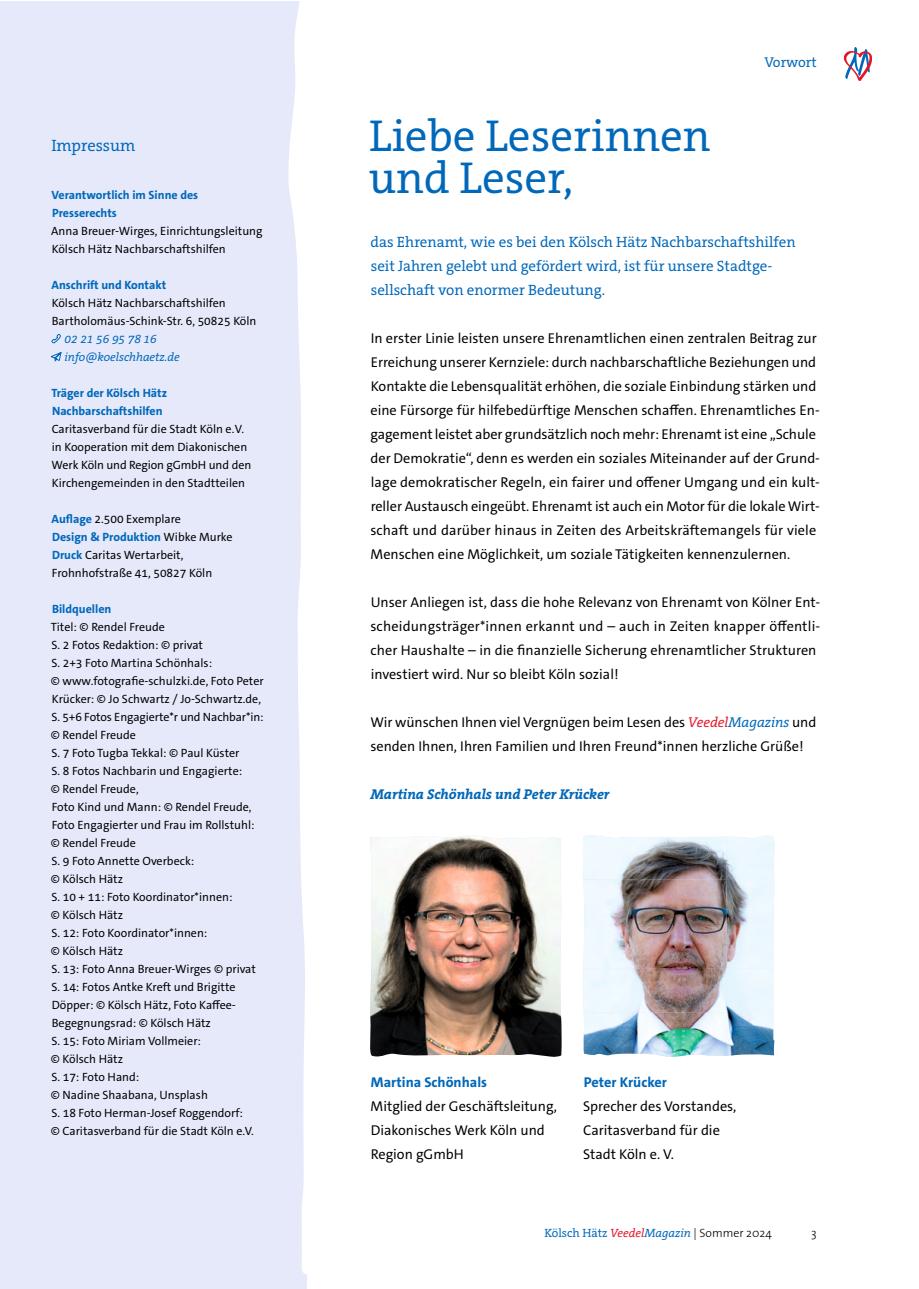
<style>
.page{position:relative;width:919px;height:1289px;background:#fff}
.page>*{position:absolute;margin:0;border:0;box-sizing:border-box;transform-origin:0 0}
.t1{font:45px/42px "The Serif Office";color:#0068ba}
.t2{font:16.5px "The Serif Office";color:#0068ba}
.t3{font:15px/24px "The Serif Office";color:#0068ba}
.t4{font:14.25px/24px "The Sans Office";color:#000}
.t5{font:italic 700 14.25px "The Serif Office";color:#0068ba}
.t6{font:700 14.25px "The Sans Office";color:#0068ba}
.t7{font:14.25px "The Serif Office";color:#0068ba}
.t8{font:12px/18px "The Sans Office";color:#000}
.t9{font:700 12px/18px "The Sans Office";color:#0068ba}
.t10{font:300 12px "The Sans";color:#000}
.t11{font:italic 12px/18px "The Serif Office";color:#0068ba}
.s1{font-weight:700;color:#0068ba}
.s2{font-family:"The Serif Office";font-style:italic;color:#e51427}
.s3{font-family:"The Serif Office";font-style:italic;color:#0068ba}
.s4{font-family:"The Serif Office";font-weight:400;color:#0068ba}
.s5{font-family:"The Serif Office";font-weight:400;font-style:italic;color:#e51427}
.s6{font-family:"The Serif Office";font-weight:400;font-style:italic;color:#0068ba}
</style>
<div class="page">
<div style="left:0;top:1px;width:306px;height:1287px;background:#e5e9fa"></div>
<svg style="left:288px;top:1px;width:19px;height:1276px"></svg>
<svg style="left:51px;top:334px;width:10px;height:10px"></svg>
<svg style="left:51px;top:352px;width:11px;height:10px"></svg>
<img style="left:370px;top:835px;width:192px;height:222px">
<img style="left:583px;top:835px;width:191px;height:221px">
<svg style="left:843px;top:47px;width:29px;height:34px"></svg>
<p class="t2" style="left:51px;top:135px;width:86px">Impressum</p>
<p class="t9" style="left:52px;top:186px;width:148px">Verantwortlich im Sinne des<br>Presserechts</p>
<p class="t8" style="left:51px;top:222px;width:213px">Anna Breuer-Wirges, Einrichtungsleitung<br>Kölsch Hätz Nachbarschaftshilfen</p>
<p class="t9" style="left:52px;top:276px;width:116px">Anschrift und Kontakt</p>
<p class="t8" style="left:52px;top:294px;width:206px">Kölsch Hätz Nachbarschaftshilfen<br>Bartholomäus-Schink-Str. 6, 50825 Köln</p>
<p class="t11" style="left:64px;top:330px;width:117px">02 21 56 95 78 16 info@koelschhaetz.de</p>
<p class="t9" style="left:51px;top:384px;width:117px">Träger der Kölsch Hätz<br>Nachbarschaftshilfen</p>
<p class="t8" style="left:51px;top:420px;width:202px">Caritasverband für die Stadt Köln e. V. in Kooperation mit dem Diakonischen Werk Köln und Region gGmbH und den Kirchengemeinden in den Stadtteilen</p>
<p class="t8" style="left:52px;top:510px;width:183px"><span class="s1">Auflage</span> 2.500 Exemplare<br><span class="s1">Design &amp; Produktion</span> Wibke Murke<br><span class="s1">Druck</span> Caritas Wertarbeit,<br>Frohnhofstraße 41, 50827 Köln</p>
<p class="t9" style="left:52px;top:600px;width:61px">Bildquellen</p>
<p class="t8" style="left:51px;top:618px;width:214px">Titel: © Rendel Freude<br>S. 2 Fotos Redaktion: © privat<br>S. 2+3 Foto Martina Schönhals:<br>© www.fotografie-schulzki.de, Foto Peter<br>Krücker: © Jo Schwartz / Jo-Schwartz.de,<br>S. 5+6 Fotos Engagierte*r und Nachbar*in: © Rendel Freude<br>S. 7 Foto Tugba Tekkal: © Paul Küster<br>S. 8 Fotos Nachbarin und Engagierte:<br>© Rendel Freude,<br>Foto Kind und Mann: © Rendel Freude,<br>Foto Engagierter und Frau im Rollstuhl: © Rendel Freude<br>S. 9 Foto Annette Overbeck:<br>© Kölsch Hätz<br>S. 10 + 11: Foto Koordinator*innen:<br>© Kölsch Hätz<br>S. 12: Foto Koordinator*innen:<br>© Kölsch Hätz<br>S. 13: Foto Anna Breuer-Wirges © privat<br>S. 14: Fotos Antke Kreft und Brigitte<br>Döpper: © Kölsch Hätz, Foto Kaffee-<br>Begegnungsrad: © Kölsch Hätz<br>S. 15: Foto Miriam Vollmeier:<br>© Kölsch Hätz<br>S. 17: Foto Hand:<br>© Nadine Shaabana, Unsplash<br>S. 18 Foto Herman-Josef Roggendorf:<br>© Caritasverband für die Stadt Köln e.V.</p>
<h1 class="t1" style="left:368px;top:115px;width:343px">Liebe Leserinnen und Leser,</h1>
<p class="t7" style="left:764px;top:53px;width:54px">Vorwort</p>
<p class="t3" style="left:370px;top:230px;width:426px">das Ehrenamt, wie es bei den Kölsch Hätz Nachbarschaftshilfen seit Jahren gelebt und gefördert wird, ist für unsere Stadtge&shy;sellschaft von enormer Bedeutung.</p>
<p class="t4" style="left:370px;top:326px;width:451px">In erster Linie leisten unsere Ehrenamtlichen einen zentralen Beitrag zur Erreichung unserer Kernziele: durch nachbarschaftliche Beziehungen und Kontakte die Lebensqualität erhöhen, die soziale Einbindung stärken und eine Fürsorge für hilfebedürftige Menschen schaffen. Ehrenamtliches En&shy;gagement leistet aber grundsätzlich noch mehr: Ehrenamt ist eine „Schule der Demokratie“, denn es werden ein soziales Miteinander auf der Grund&shy;lage demokratischer Regeln, ein fairer und offener Umgang und ein kult&shy;reller Austausch eingeübt. Ehrenamt ist auch ein Motor für die lokale Wirt&shy;schaft und darüber hinaus in Zeiten des Arbeitskräftemangels für viele Menschen eine Möglichkeit, um soziale Tätigkeiten kennenzulernen.</p>
<p class="t4" style="left:370px;top:590px;width:451px">Unser Anliegen ist, dass die hohe Relevanz von Ehrenamt von Kölner Ent&shy;scheidungsträger*innen erkannt und – auch in Zeiten knapper öffentli&shy;cher Haushalte – in die finanzielle Sicherung ehrenamtlicher Strukturen investiert wird. Nur so bleibt Köln sozial!</p>
<p class="t4" style="left:370px;top:710px;width:447px">Wir wünschen Ihnen viel Vergnügen beim Lesen des <span class="s2">Veedel</span><span class="s3">Magazins</span> und senden Ihnen, Ihren Familien und Ihren Freund*innen herzliche Grüße!</p>
<p class="t5" style="left:370px;top:785px;width:240px">Martina Schönhals und Peter Krücker</p>
<p class="t6" style="left:371px;top:1073px;width:118px">Martina Schönhals</p>
<p class="t4" style="left:370px;top:1094px;width:188px">Mitglied der Geschäftsleitung,<br>Diakonisches Werk Köln und<br>Region gGmbH</p>
<p class="t6" style="left:583px;top:1073px;width:85px">Peter Krücker</p>
<p class="t4" style="left:583px;top:1094px;width:155px">Sprecher des Vorstandes,<br>Caritasverband für die<br>Stadt Köln e. V.</p>
<p class="t10" style="left:544px;top:1223px;width:229px"><span class="s4">Kölsch Hätz</span> <span class="s5">Veedel</span><span class="s6">Magazin</span> | Sommer 2024</p>
<p class="t10" style="left:811px;top:1223px;width:7px">3</p>
</div>
